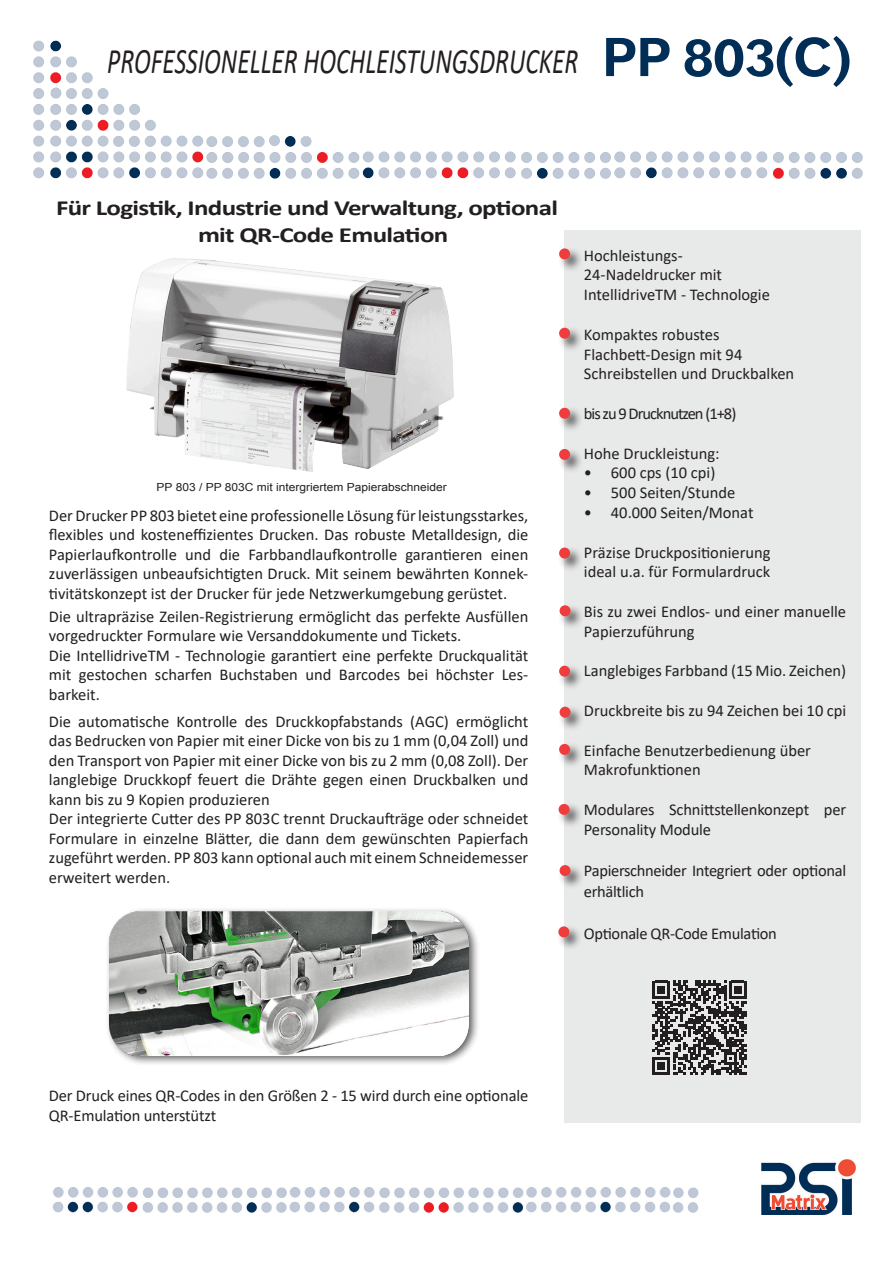
<style>
.page{position:relative;width:893px;height:1263px;background:#fff}
.page>*{position:absolute;margin:0;border:0;box-sizing:border-box;transform-origin:0 0}
.t1{font:700 54px "Dagny Pro";color:#012e56}
.t2{font:italic 36px "Calibri";color:#231f20;scale:.71 1}
.t3{font:700 21.6px "Calibri";letter-spacing:-.025em;color:#231f20;scale:1.25 1}
.PSi_Absatzformat_1{font:16.5px/19.6px "Calibri";color:#231f20}
.PSi_Absatzformat_1-2{font:16.5px/21px "Calibri";letter-spacing:-.02em;color:#231f20}
.PSi_Absatzformat_1-3{font:16.5px "Calibri";letter-spacing:-.06em;color:#231f20}
.t4{font:11.1px "Arial";color:#231f20;scale:1.08 1}
</style>
<div class="page">
<div style="left:564px;top:231px;width:297px;height:892px;background:#e8e9e9"></div>
<div style="left:558px;top:705px;width:26px;height:26px;background:#231f20;opacity:.75"></div>
<div style="left:560px;top:707px;width:11px;height:11px;background:#ee3d3c;border-radius:50%"></div>
<div style="left:557px;top:664px;width:27px;height:26px;background:#231f20;opacity:.75"></div>
<div style="left:559px;top:666px;width:11px;height:11px;background:#ee3d3c;border-radius:50%"></div>
<div style="left:558px;top:604px;width:26px;height:26px;background:#231f20;opacity:.75"></div>
<div style="left:560px;top:605px;width:11px;height:11px;background:#ee3d3c;border-radius:50%"></div>
<div style="left:557px;top:546px;width:27px;height:26px;background:#231f20;opacity:.75"></div>
<div style="left:559px;top:547px;width:11px;height:11px;background:#ee3d3c;border-radius:50%"></div>
<div style="left:557px;top:447px;width:27px;height:27px;background:#231f20;opacity:.75"></div>
<div style="left:559px;top:449px;width:11px;height:11px;background:#ee3d3c;border-radius:50%"></div>
<div style="left:557px;top:406px;width:27px;height:26px;background:#231f20;opacity:.75"></div>
<div style="left:559px;top:408px;width:11px;height:11px;background:#ee3d3c;border-radius:50%"></div>
<div style="left:557px;top:326px;width:27px;height:26px;background:#231f20;opacity:.75"></div>
<div style="left:559px;top:328px;width:11px;height:11px;background:#ee3d3c;border-radius:50%"></div>
<div style="left:557px;top:247px;width:27px;height:26px;background:#231f20;opacity:.75"></div>
<div style="left:559px;top:248px;width:11px;height:11px;background:#ee3d3c;border-radius:50%"></div>
<div style="left:557px;top:742px;width:27px;height:27px;background:#231f20;opacity:.75"></div>
<div style="left:559px;top:744px;width:11px;height:11px;background:#ee3d3c;border-radius:50%"></div>
<img style="left:34px;top:40px;width:828px;height:139px">
<div style="left:597px;top:27px;width:262px;height:69px;background:#fff"></div>
<div style="left:557px;top:802px;width:26px;height:27px;background:#231f20;opacity:.75"></div>
<div style="left:559px;top:804px;width:11px;height:11px;background:#ee3d3c;border-radius:50%"></div>
<div style="left:558px;top:863px;width:26px;height:27px;background:#231f20;opacity:.75"></div>
<div style="left:560px;top:865px;width:11px;height:11px;background:#ee3d3c;border-radius:50%"></div>
<img style="left:126px;top:258px;width:328px;height:213px">
<div style="left:105px;top:907px;width:375px;height:159px;background:#231f20;opacity:.75"></div>
<img style="left:110px;top:912px;width:359px;height:143px">
<div style="left:557px;top:925px;width:26px;height:26px;background:#231f20;opacity:.75"></div>
<div style="left:558px;top:926px;width:11px;height:11px;background:#ee3d3c;border-radius:50%"></div>
<svg style="left:652px;top:981px;width:95px;height:94px;background:#757373"></svg>
<img style="left:761px;top:1159px;width:94px;height:56px">
<img style="left:53px;top:1187px;width:646px;height:26px">
<p class="t2" style="left:107px;top:36px;width:665px">PROFESSIONELLER HOCHLEISTUNGSDRUCKER</p>
<p class="t1" style="left:603px;top:25px;width:250px">PP 803(C)</p>
<p class="t3" style="left:56px;top:193px;width:403px">Für Logistik, Industrie und Verwaltung, optional</p>
<p class="t3" style="left:198px;top:220px;width:202px">mit QR-Code Emulation</p>
<p class="t4" style="left:157px;top:479px;width:270px">PP 803 / PP 803C mit intergriertem Papierabschneider</p>
<p class="PSi_Absatzformat_1" style="left:49px;top:505px;width:481px;text-align:justify">Der Drucker PP 803 bietet eine professionelle Lösung für leistungsstarkes, flexibles und kosteneffizientes Drucken. Das robuste Metalldesign, die Papierlaufkontrolle und die Farbbandlaufkontrolle garantieren einen zuverlässigen unbeaufsichtigten Druck. Mit seinem bewährten Konnek&shy;tivitätskonzept ist der Drucker für jede Netzwerkumgebung gerüstet.</p>
<p class="PSi_Absatzformat_1" style="left:49px;top:606px;width:481px">Die ultrapräzise Zeilen-Registrierung ermöglicht das perfekte Ausfüllen vorgedruckter Formulare wie Versanddokumente und Tickets.</p>
<p class="PSi_Absatzformat_1" style="left:49px;top:645px;width:481px;text-align:justify">Die IntellidriveTM - Technologie garantiert eine perfekte Druckqualität mit gestochen scharfen Buchstaben und Barcodes bei höchster Les&shy;barkeit.</p>
<p class="PSi_Absatzformat_1" style="left:49px;top:711px;width:481px;text-align:justify">Die automatische Kontrolle des Druckkopfabstands (AGC) ermöglicht das Bedrucken von Papier mit einer Dicke von bis zu 1 mm (0,04 Zoll) und den Transport von Papier mit einer Dicke von bis zu 2 mm (0,08 Zoll). Der langlebige Druckkopf feuert die Drähte gegen einen Druckbalken und kann bis zu 9 Kopien produzieren</p>
<p class="PSi_Absatzformat_1" style="left:49px;top:808px;width:481px;text-align:justify">Der integrierte Cutter des PP 803C trennt Druckaufträge oder schneidet Formulare in einzelne Blätter, die dann dem gewünschten Papierfach zugeführt werden. PP 803 kann optional auch mit einem Schneidemesser erweitert werden.</p>
<p class="PSi_Absatzformat_1" style="left:584px;top:245px;width:140px">Hochleistungs-<br>24-Nadeldrucker mit</p>
<p class="PSi_Absatzformat_1" style="left:584px;top:284px;width:187px">IntellidriveTM - Technologie</p>
<p class="PSi_Absatzformat_1" style="left:584px;top:324px;width:137px">Kompaktes robustes</p>
<p class="PSi_Absatzformat_1" style="left:584px;top:344px;width:160px">Flachbett-Design mit 94</p>
<p class="PSi_Absatzformat_1" style="left:584px;top:364px;width:212px">Schreibstellen und Druckbalken</p>
<p class="PSi_Absatzformat_1-3" style="left:584px;top:402px;width:154px">bis zu 9 Drucknutzen (1+8)</p>
<p class="PSi_Absatzformat_1" style="left:584px;top:443px;width:137px">Hohe Druckleistung:</p>
<p class="PSi_Absatzformat_1" style="left:584px;top:463px;width:133px">• 600 cps (10 cpi)</p>
<p class="PSi_Absatzformat_1" style="left:584px;top:482px;width:153px">• 500 Seiten/Stunde</p>
<p class="PSi_Absatzformat_1" style="left:584px;top:502px;width:171px">• 40.000 Seiten/Monat</p>
<p class="PSi_Absatzformat_1" style="left:584px;top:542px;width:188px">Präzise Druckpositionierung</p>
<p class="PSi_Absatzformat_1" style="left:584px;top:562px;width:188px">ideal u.a. für Formulardruck</p>
<p class="PSi_Absatzformat_1" style="left:584px;top:601px;width:264px">Bis zu zwei Endlos- und einer manuelle<br>Papierzuführung</p>
<p class="PSi_Absatzformat_1" style="left:584px;top:661px;width:264px">Langlebiges Farbband (15 Mio. Zeichen)</p>
<p class="PSi_Absatzformat_1" style="left:584px;top:700px;width:264px">Druckbreite bis zu 94 Zeichen bei 10 cpi</p>
<p class="PSi_Absatzformat_1" style="left:584px;top:740px;width:229px">Einfache Benutzerbedienung über<br>Makrofunktionen</p>
<p class="PSi_Absatzformat_1" style="left:584px;top:799px;width:264px">Modulares Schnittstellenkonzept per<br>Personality Module</p>
<p class="PSi_Absatzformat_1-2" style="left:584px;top:859px;width:264px">Papierschneider Integriert oder optional erhältlich</p>
<p class="PSi_Absatzformat_1-2" style="left:584px;top:922px;width:194px">Optionale QR-Code Emulation</p>
<p class="PSi_Absatzformat_1" style="left:49px;top:1085px;width:481px">Der Druck eines QR-Codes in den Größen 2 - 15 wird durch eine optionale<br>QR-Emulation unterstützt</p>
</div>
